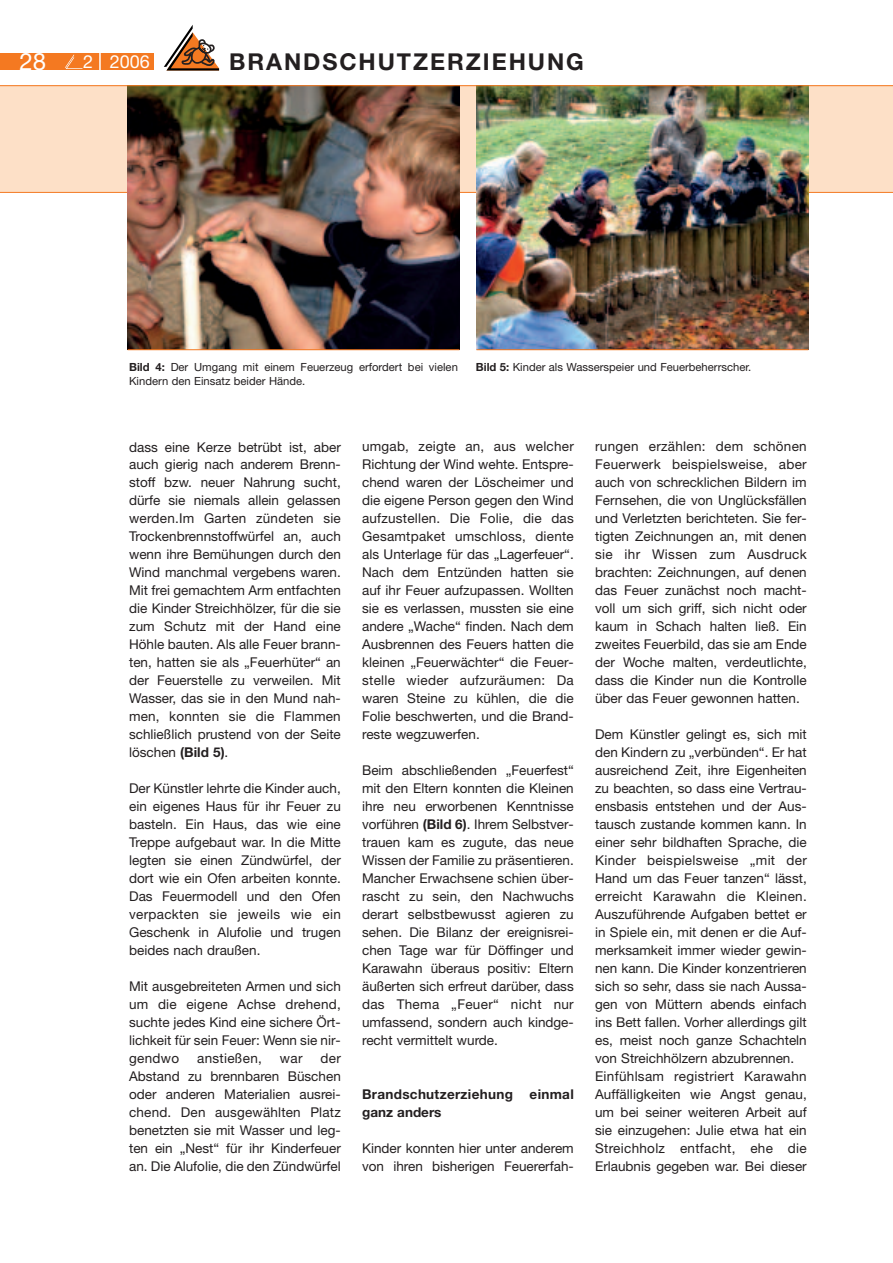
<style>
.page{position:relative;width:893px;height:1263px;background:#fff}
.page>*{position:absolute;margin:0;border:0;box-sizing:border-box;transform-origin:0 0}
.t1{font:24px "Helvetica Neue";color:#fff}
.t2{font:700 23.25px "Helvetica Neue";letter-spacing:.085em;color:#231f20}
.t3{font:18px "Helvetica Neue";color:#fff}
.t4{font:13.5px/18px "Helvetica Neue";color:#231f20;text-align:justify}
.t5{font:700 13.5px/18px "Helvetica Neue";letter-spacing:.02em;color:#231f20}
.t6{font:13.5px "Helvetica Neue";letter-spacing:.02em;color:#231f20}
.t7{font:11.25px/13.5px "Helvetica Neue";color:#231f20}
.s1{font-weight:700}
</style>
<div class="page">
<div style="left:0;top:86px;width:892px;height:106px;background:#fde0c7"></div>
<div style="left:0;top:53px;width:153px;height:17px;background:#f47921"></div>
<svg style="left:65px;top:54px;width:17px;height:15px"></svg>
<svg style="left:164px;top:25px;width:55px;height:46px"></svg>
<hr style="left:99px;top:52px;width:2px;height:20px;background:#fff">
<hr style="left:0;top:192px;width:892px;height:1px;background:#f47921">
<img style="left:128px;top:86px;width:331px;height:263px">
<img style="left:476px;top:86px;width:332px;height:263px">
<hr style="left:0;top:85px;width:892px;height:1px;background:#f47921">
<hr style="left:128px;top:349px;width:331px;height:1px;background:#f47921">
<hr style="left:476px;top:349px;width:332px;height:1px;background:#f47921">
<h1 class="t1" style="left:20px;top:53px;width:28px">28</h1>
<h3 class="t3" style="left:83px;top:55px;width:68px">2 2006</h3>
<h2 class="t2" style="left:229px;top:53px;width:356px">BRANDSCHUTZERZIEHUNG</h2>
<p class="t7" style="left:129px;top:362px;width:330px"><span class="s1">Bild 4:</span> Der Umgang mit einem Feuerzeug erfordert bei vielen<br>Kindern den Einsatz beider Hände.</p>
<p class="t7" style="left:476px;top:362px;width:277px"><span class="s1">Bild 5:</span> Kinder als Wasserspeier und Feuerbeherrscher.</p>
<p class="t4" style="left:129px;top:439px;width:213px">dass eine Kerze betrübt ist, aber auch gierig nach anderem Brenn&shy;stoff bzw. neuer Nahrung sucht, dürfe sie niemals allein gelassen werden.Im Garten zündeten sie Trockenbrennstoffwürfel an, auch wenn ihre Bemühungen durch den Wind manchmal vergebens waren.<br>Mit frei gemachtem Arm entfachten die Kinder Streichhölzer, für die sie zum Schutz mit der Hand eine Höhle bauten. Als alle Feuer brann&shy;ten, hatten sie als „Feuerhüter“ an der Feuerstelle zu verweilen. Mit Wasser, das sie in den Mund nah&shy;men, konnten sie die Flammen schließlich prustend von der Seite löschen <span class="s1">(Bild 5)</span>.</p>
<p class="t4" style="left:129px;top:781px;width:213px">Der Künstler lehrte die Kinder auch, ein eigenes Haus für ihr Feuer zu basteln. Ein Haus, das wie eine Treppe aufgebaut war. In die Mitte legten sie einen Zündwürfel, der dort wie ein Ofen arbeiten konnte.<br>Das Feuermodell und den Ofen verpackten sie jeweils wie ein Geschenk in Alufolie und trugen beides nach draußen.</p>
<p class="t4" style="left:129px;top:979px;width:213px">Mit ausgebreiteten Armen und sich um die eigene Achse drehend, suchte jedes Kind eine sichere Ört&shy;lichkeit für sein Feuer: Wenn sie nir&shy;gendwo</p>
<p class="t6" style="left:197px;top:1054px;width:66px">anstießen,</p>
<p class="t4" style="left:280px;top:1051px;width:24px">war</p>
<p class="t4" style="left:129px;top:1051px;width:213px;text-indent:191px">der Abstand zu brennbaren Büschen oder anderen Materialien ausrei&shy;chend. Den ausgewählten Platz benetzten sie mit Wasser und leg&shy;ten ein „Nest“ für ihr Kinderfeuer an. Die Alufolie, die den Zündwürfel</p>
<p class="t4" style="left:362px;top:439px;width:213px">umgab, zeigte an, aus welcher Richtung der Wind wehte. Entspre&shy;chend waren der Löscheimer und die eigene Person gegen den Wind aufzustellen. Die Folie, die das Gesamtpaket umschloss, diente als Unterlage für das „Lagerfeuer“.<br>Nach dem Entzünden hatten sie auf ihr Feuer aufzupassen. Wollten sie es verlassen, mussten sie eine andere „Wache“ finden. Nach dem Ausbrennen des Feuers hatten die kleinen „Feuerwächter“ die Feuer&shy;stelle wieder aufzuräumen: Da waren Steine zu kühlen, die die Folie beschwerten, und die Brand&shy;reste wegzuwerfen.</p>
<p class="t4" style="left:362px;top:763px;width:213px">Beim abschließenden „Feuerfest“ mit den Eltern konnten die Kleinen ihre neu erworbenen Kenntnisse vorführen <span class="s1">(Bild 6)</span>. Ihrem Selbstver&shy;trauen kam es zugute, das neue Wissen der Familie zu präsentieren.<br>Mancher Erwachsene schien über&shy;rascht zu sein, den Nachwuchs derart selbstbewusst agieren zu sehen. Die Bilanz der ereignisrei&shy;chen Tage war für Döffinger und Karawahn überaus positiv: Eltern äußerten sich erfreut darüber, dass das Thema „Feuer“ nicht nur umfassend, sondern auch kindge&shy;recht vermittelt wurde.</p>
<p class="t5" style="left:362px;top:1087px;width:213px">Brandschutzerziehung einmal ganz anders</p>
<p class="t4" style="left:362px;top:1141px;width:213px">Kinder konnten hier unter anderem von ihren bisherigen Feuererfah-</p>
<p class="t4" style="left:595px;top:439px;width:213px">rungen erzählen: dem schönen Feuerwerk beispielsweise, aber auch von schrecklichen Bildern im Fernsehen, die von Unglücksfällen und Verletzten berichteten. Sie fer&shy;tigten Zeichnungen an, mit denen sie ihr Wissen zum Ausdruck brachten: Zeichnungen, auf denen das Feuer zunächst noch macht&shy;voll um sich griff, sich nicht oder kaum in Schach halten ließ. Ein zweites Feuerbild, das sie am Ende der Woche malten, verdeutlichte, dass die Kinder nun die Kontrolle über das Feuer gewonnen hatten.</p>
<p class="t4" style="left:595px;top:727px;width:213px;text-align:left">Dem Künstler gelingt es, sich mit den Kindern zu „verbünden“. Er hat ausreichend Zeit, ihre Eigenheiten zu beachten, so dass eine Vertrau&shy;ensbasis entstehen und der Aus&shy;tausch zustande kommen kann. In einer sehr bildhaften Sprache, die Kinder beispielsweise „mit der Hand um das Feuer tanzen“ lässt, erreicht Karawahn die Kleinen.<br>Auszuführende Aufgaben bettet er in Spiele ein, mit denen er die Auf&shy;merksamkeit immer wieder gewin&shy;nen kann. Die Kinder konzentrieren sich so sehr, dass sie nach Aussa&shy;gen von Müttern abends einfach ins Bett fallen. Vorher allerdings gilt es, meist noch ganze Schachteln von Streichhölzern abzubrennen.<br>Einfühlsam registriert Karawahn Auffälligkeiten wie Angst genau, um bei seiner weiteren Arbeit auf sie einzugehen: Julie etwa hat ein Streichholz entfacht, ehe die Erlaubnis gegeben war. Bei dieser</p>
</div>
